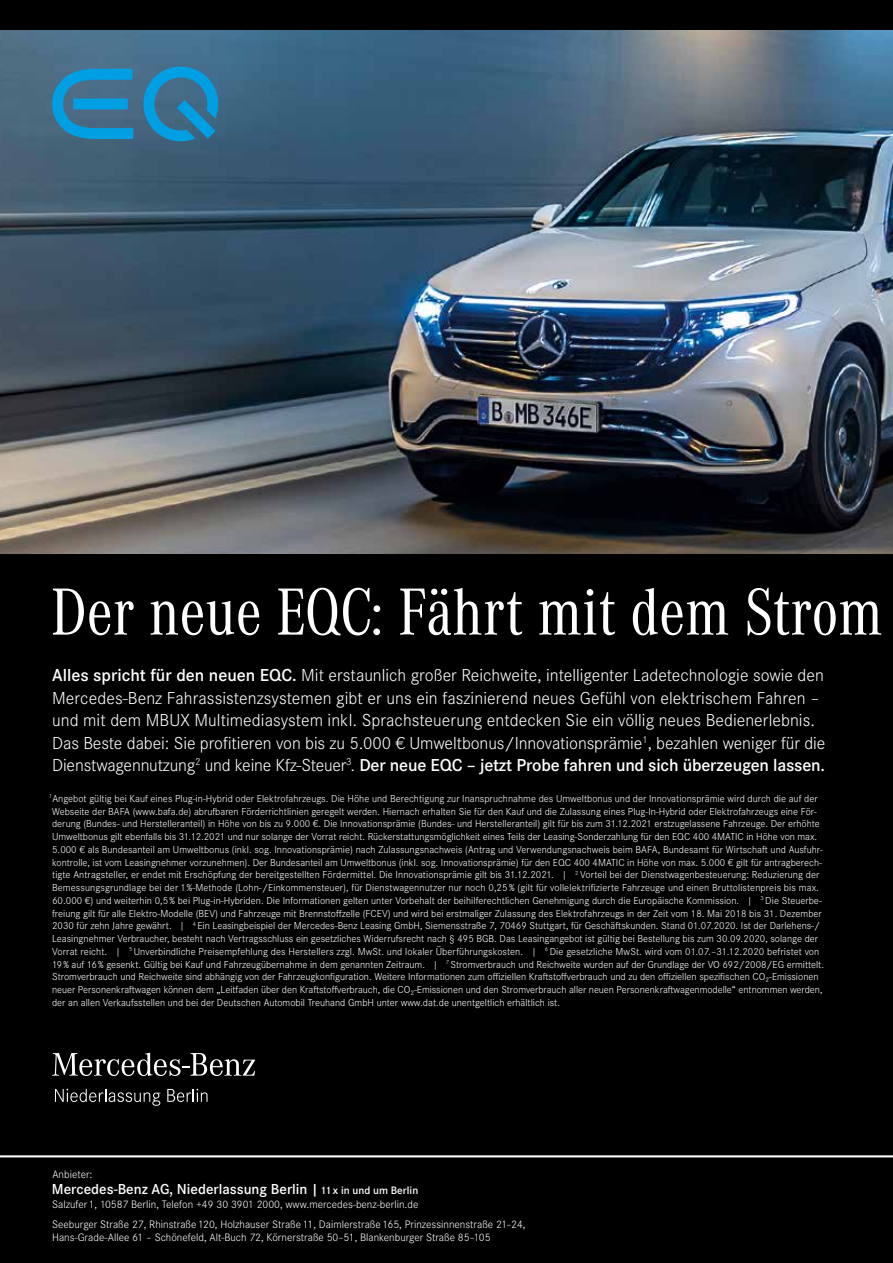
<style>
.page{position:relative;width:893px;height:1263px;background:#000}
.page>*{position:absolute;margin:0;border:0;box-sizing:border-box;transform-origin:0 0}
.t1{font:69px "Daimler CAC";color:#fff}
.t2{font:300 18px/22.5px "Daimler CS";letter-spacing:.005em;color:#fff}
.t3{font:600 15px "Daimler CS";color:#fff}
.t4{font:300 11.25px/20px "Daimler CS";color:#fff}
.t5{font:300 10.5px/12.8px "Daimler CS";color:#fff}
.s1{font-weight:600}
.s2{font-size:11.25px}
</style>
<div class="page">
<img style="left:0;top:31px;width:893px;height:523px">
<svg style="left:52px;top:1053px;width:203px;height:23px"></svg>
<svg style="left:55px;top:1089px;width:105px;height:17px"></svg>
<svg style="left:167px;top:1089px;width:41px;height:13px"></svg>
<hr style="left:0;top:1155px;width:893px;height:2px;background:#fff">
<svg style="left:52px;top:69px;width:81px;height:70px;background:#2882af"></svg>
<svg style="left:140px;top:66px;width:81px;height:75px;background:#297da8"></svg>
<h1 class="t1" style="left:51px;top:564px;width:833px">Der neue EQC: Fährt mit dem Strom</h1>
<p class="t2" style="left:52px;top:663px;width:775px"><span class="s1">Alles spricht für den neuen EQC.</span> Mit erstaunlich großer Reichweite, intelligenter Ladetechnologie sowie den Mercedes-Benz Fahrassistenzsystemen gibt er uns ein faszinierend neues Gefühl von elektrischem Fahren – und mit dem MBUX Multimediasystem inkl. Sprachsteuerung entdecken Sie ein völlig neues Bedienerlebnis.<br>Das Beste dabei: Sie profitieren von bis zu 5.000 € Umweltbonus/Innovationsprämie<sup>1</sup>, bezahlen weniger für die Dienstwagennutzung<sup>2</sup> und keine Kfz-Steuer<sup>3</sup>. <span class="s1">Der neue EQC – jetzt Probe fahren und sich überzeugen lassen.</span></p>
<p class="t5" style="left:49px;top:791px;width:776px"><sup>1</sup>Angebot gültig bei Kauf eines Plug-in-Hybrid oder Elektrofahrzeugs. Die Höhe und Berechtigung zur Inanspruchnahme des Umweltbonus und der Innovationsprämie wird durch die auf der Webseite der BAFA (www.bafa.de) abrufbaren Förderrichtlinien geregelt werden. Hiernach erhalten Sie für den Kauf und die Zulassung eines Plug-In-Hybrid oder Elektrofahrzeugs eine För&shy;derung (Bundes- und Herstelleranteil) in Höhe von bis zu 9.000 €. Die Innovationsprämie (Bundes- und Herstelleranteil) gilt für bis zum 31.12.2021 erstzugelassene Fahrzeuge. Der erhöhte Umweltbonus gilt ebenfalls bis 31.12.2021 und nur solange der Vorrat reicht. Rückerstattungsmöglichkeit eines Teils der Leasing-Sonderzahlung für den EQC 400 4MATIC in Höhe von max.<br>5.000 € als Bundesanteil am Umweltbonus (inkl. sog. Innovationsprämie) nach Zulassungsnachweis (Antrag und Verwendungsnachweis beim BAFA, Bundesamt für Wirtschaft und Ausfuhr&shy;kontrolle, ist vom Leasingnehmer vorzunehmen). Der Bundesanteil am Umweltbonus (inkl. sog. Innovationsprämie) für den EQC 400 4MATIC in Höhe von max. 5.000 € gilt für antragberech&shy;tigte Antragsteller, er endet mit Erschöpfung der bereitgestellten Fördermittel. Die Innovationsprämie gilt bis 31.12.2021. | <sup>2</sup> Vorteil bei der Dienstwagenbesteuerung: Reduzierung der Bemessungsgrundlage bei der 1 %-Methode (Lohn-/Einkommensteuer), für Dienstwagennutzer nur noch 0,25 % (gilt für vollelektrifizierte Fahrzeuge und einen Bruttolistenpreis bis max.<br>60.000 €) und weiterhin 0,5 % bei Plug-in-Hybriden. Die Informationen gelten unter Vorbehalt der beihilferechtlichen Genehmigung durch die Europäische Kommission. | <sup>3</sup> Die Steuerbe&shy;freiung gilt für alle Elektro-Modelle (BEV) und Fahrzeuge mit Brennstoffzelle (FCEV) und wird bei erstmaliger Zulassung des Elektrofahrzeugs in der Zeit vom 18. Mai 2018 bis 31. Dezember 2030 für zehn Jahre gewährt. | <sup>4</sup> Ein Leasingbeispiel der Mercedes-Benz Leasing GmbH, Siemensstraße 7, 70469 Stuttgart, für Geschäftskunden. Stand 01.07.2020. Ist der Darlehens-/ Leasingnehmer Verbraucher, besteht nach Vertragsschluss ein gesetzliches Widerrufsrecht nach § 495 BGB. Das Leasingangebot ist gültig bei Bestellung bis zum 30.09.2020, solange der Vorrat reicht. | <sup>5</sup> Unverbindliche Preisempfehlung des Herstellers zzgl. MwSt. und lokaler Überführungskosten. | <sup>6</sup> Die gesetzliche MwSt. wird vom 01.07.–31.12.2020 befristet von 19 % auf 16 % gesenkt. Gültig bei Kauf und Fahrzeugübernahme in dem genannten Zeitraum. | <sup>7</sup> Stromverbrauch und Reichweite wurden auf der Grundlage der VO 692/2008/EG ermittelt.<br>Stromverbrauch und Reichweite sind abhängig von der Fahrzeugkonfiguration. Weitere Informationen zum offiziellen Kraftstoffverbrauch und zu den offiziellen spezifischen CO₂-Emissionen neuer Personenkraftwagen können dem „Leitfaden über den Kraftstoffverbrauch, die CO₂-Emissionen und den Stromverbrauch aller neuen Personenkraftwagenmodelle“ entnommen werden, der an allen Verkaufsstellen und bei der Deutschen Automobil Treuhand GmbH unter www.dat.de unentgeltlich erhältlich ist.</p>
<p class="t4" style="left:52px;top:1163px;width:42px">Anbieter:</p>
<h3 class="t3" style="left:52px;top:1178px;width:368px">Mercedes-Benz AG, Niederlassung Berlin | <span class="s2">11 x in und um Berlin</span></h3>
<p class="t4" style="left:52px;top:1193px;width:475px">Salzufer 1, 10587 Berlin, Telefon +49 30 3901 2000, www.mercedes-benz-berlin.de<br>Seeburger Straße 27, Rhinstraße 120, Holzhauser Straße 11, Daimlerstraße 165, Prinzessinnenstraße 21–24,</p>
<p class="t4" style="left:52px;top:1227px;width:440px">Hans-Grade-Allee 61 – Schönefeld, Alt-Buch 72, Körnerstraße 50–51, Blankenburger Straße 85–105</p>
</div>
